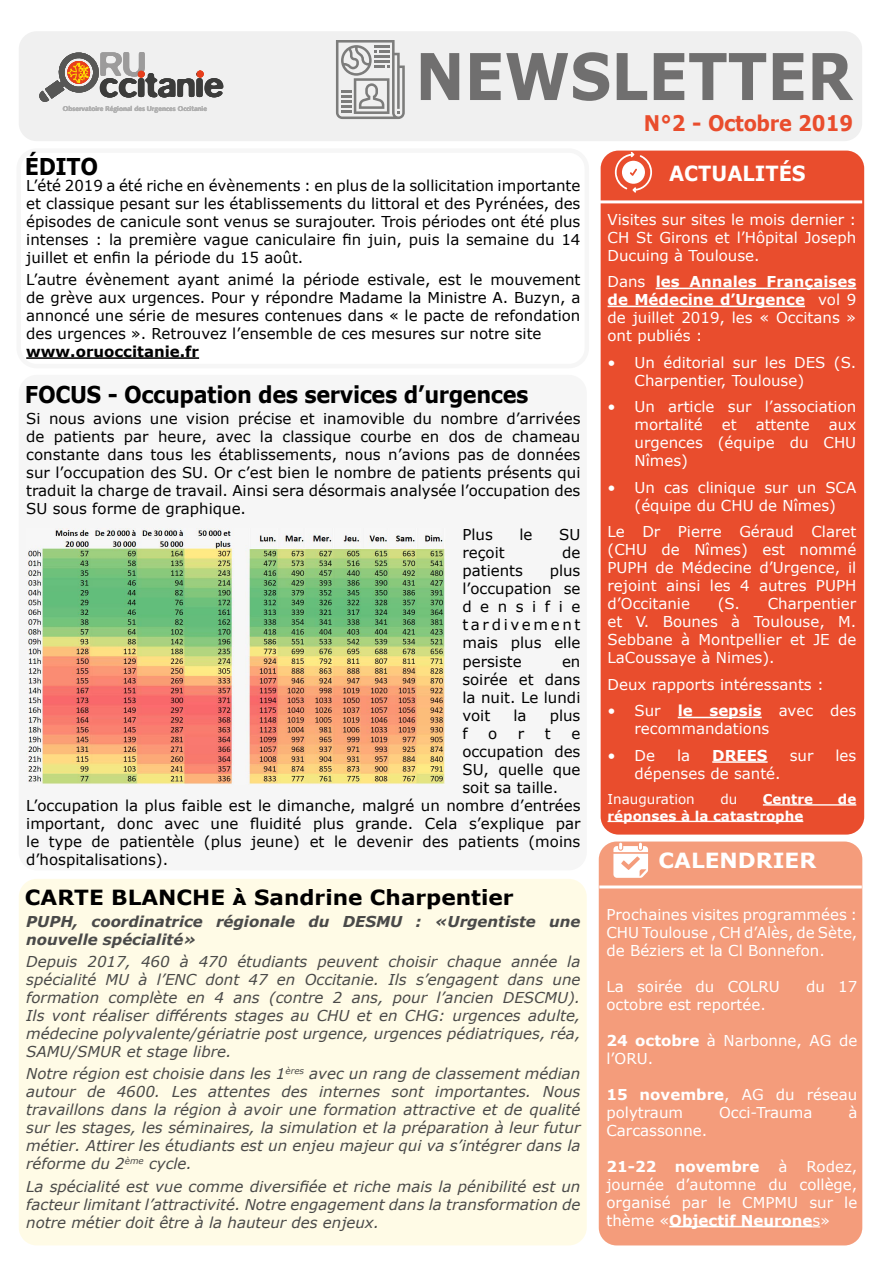
<style>
.page{position:relative;width:893px;height:1263px;background:#fff}
.page>*{position:absolute;margin:0;border:0;box-sizing:border-box;transform-origin:0 0}
.t1{font:700 64.5px "Verdana";color:#706f6f;scale:.9 1}
.t2{font:500 34.95px "Blur OT";color:#3c3c3b;scale:1.04 1}
.t3{font:500 34.95px "Blur OT";color:#9c9b9b;scale:1.04 1}
.t4{font:700 23.1px "Verdana";letter-spacing:-.02em;color:#000;scale:.9 1}
.t5{font:700 21.45px "Verdana";letter-spacing:-.02em;color:#e94d2d;scale:.9 1}
.t6{font:700 20.85px "Verdana";color:#000;scale:1.04 1}
.t7{font:700 20.85px "Verdana";color:#fff;scale:.93 1}
.t8{font:700 20.85px "Verdana";color:#fff;scale:1.04 1}
.t9{font:15px/18px "Verdana";color:#000;text-align:justify}
.t10{font:15px/18px "Verdana";color:#fff;text-align:justify}
.t11{font:italic 15px/18px "Verdana";color:#4a4a49;text-align:justify}
.t12{font:italic 700 15px/18px "Verdana";color:#4a4a49}
.t13{font:700 15px "Verdana";color:#000}
.t14{font:700 15px "Verdana";color:#fff}
.t15{font:700 13.5px "Verdana";color:#fff}
.t16{font:13.5px "Verdana";color:#fff}
.t17{font:6.9px "Humanist 531 BT Bold A";color:#b1b1b1}
.s1{font-weight:700}
</style>
<div class="page">
<div style="left:17px;top:148px;width:572px;height:220px;border:4px solid #f6f6f6;border-radius:18px"></div>
<div style="left:19px;top:375px;width:568px;height:495px;background:#f6f6f6;border-radius:18px"></div>
<div style="left:601px;top:151px;width:263px;height:683px;background:#e94d2d;border-radius:18px"></div>
<div style="left:19px;top:31px;width:843px;height:110px;background:#f0f0f0;border-radius:18px"></div>
<div style="left:599px;top:841px;width:263px;height:404px;background:#f49c7b;border-radius:18px"></div>
<div style="left:19px;top:879px;width:568px;height:366px;background:#fffbe6;border-radius:18px"></div>
<div style="left:197px;top:71px;width:7px;height:7px;background:#e73e1c;border-radius:50%"></div>
<div style="left:138px;top:71px;width:7px;height:7px;background:#e73e1c;border-radius:50%"></div>
<svg style="left:39px;top:52px;width:60px;height:50px"></svg>
<hr style="left:600px;top:200px;width:262px;height:3px;background:#fff">
<hr style="left:599px;top:885px;width:263px;height:3px;background:#fff">
<hr style="left:26px;top:357px;width:173px;height:2px;background:#000">
<img style="left:26px;top:529px;width:419px;height:255px">
<hr style="left:669px;top:1226px;width:143px;height:1px;background:#fff">
<svg style="left:615px;top:152px;width:37px;height:41px"></svg>
<svg style="left:613px;top:843px;width:35px;height:35px"></svg>
<svg style="left:336px;top:40px;width:69px;height:79px"></svg>
<hr style="left:656px;top:288px;width:200px;height:1px;background:#fff">
<hr style="left:608px;top:306px;width:197px;height:1px;background:#fff">
<hr style="left:678px;top:717px;width:84px;height:1px;background:#fff">
<hr style="left:712px;top:761px;width:56px;height:2px;background:#fff">
<hr style="left:763px;top:804px;width:93px;height:2px;background:#fff">
<hr style="left:608px;top:821px;width:195px;height:1px;background:#fff">
<h2 class="t3" style="left:99px;top:44px;width:46px">RU</h2>
<h2 class="t2" style="left:99px;top:65px;width:121px">ccitanie</h2>
<p class="t17" style="left:63px;top:104px;width:146px">Observatoire Régional des Urgences Occitanie</p>
<h1 class="t1" style="left:415px;top:31px;width:487px">NEWSLETTER</h1>
<h3 class="t5" style="left:644px;top:108px;width:234px">N°2 - Octobre 2019</h3>
<h3 class="t4" style="left:25px;top:150px;width:83px">ÉDITO</h3>
<p class="t9" style="left:26px;top:176px;width:556px">L’été 2019 a été riche en évènements : en plus de la sollicitation importante et classique pesant sur les établissements du littoral et des Pyrénées, des épisodes de canicule sont venus se surajouter. Trois périodes ont été plus intenses : la première vague caniculaire fin juin, puis la semaine du 14 juillet et enfin la période du 15 août.</p>
<p class="t9" style="left:26px;top:270px;width:556px">L’autre évènement ayant animé la période estivale, est le mouvement de grève aux urgences. Pour y répondre Madame la Ministre A. Buzyn, a annoncé une série de mesures contenues dans « le pacte de refondation des urgences ». Retrouvez l’ensemble de ces mesures sur notre site</p>
<p class="t13" style="left:26px;top:341px;width:174px">www.oruoccitanie.fr</p>
<h3 class="t4" style="left:25px;top:378px;width:561px">FOCUS - Occupation des services d’urgences</h3>
<p class="t9" style="left:26px;top:409px;width:556px">Si nous avions une vision précise et inamovible du nombre d’arrivées de patients par heure, avec la classique courbe en dos de chameau constante dans tous les établissements, nous n’avions pas de données sur l’occupation des SU. Or c’est bien le nombre de patients présents qui traduit la charge de travail. Ainsi sera désormais analysée l’occupation des SU sous forme de graphique.</p>
<p class="t9" style="left:462px;top:526px;width:32px">Plus</p>
<p class="t9" style="left:519px;top:526px;width:15px">le</p>
<p class="t9" style="left:559px;top:526px;width:23px">SU</p>
<p class="t9" style="left:462px;top:544px;width:44px">reçoit</p>
<p class="t9" style="left:562px;top:544px;width:20px">de</p>
<p class="t9" style="left:462px;top:562px;width:62px">patients</p>
<p class="t9" style="left:462px;top:562px;width:120px;text-indent:87px">plus l’occupation se densifie tardivement mais plus elle persiste</p>
<p class="t9" style="left:462px;top:652px;width:120px;text-indent:100px">en soirée et dans la nuit. Le lundi voit</p>
<p class="t9" style="left:513px;top:706px;width:15px">la</p>
<p class="t9" style="left:550px;top:706px;width:32px">plus</p>
<p class="t9" style="left:462px;top:724px;width:7px">f</p>
<p class="t9" style="left:488px;top:724px;width:11px">o</p>
<p class="t9" style="left:518px;top:724px;width:8px">r</p>
<p class="t9" style="left:545px;top:724px;width:7px">t</p>
<p class="t9" style="left:571px;top:724px;width:10px">e</p>
<p class="t9" style="left:462px;top:742px;width:120px">occupation des</p>
<p class="t9" style="left:462px;top:760px;width:120px">SU, quelle que</p>
<p class="t9" style="left:462px;top:778px;width:97px">soit sa taille.</p>
<p class="t9" style="left:26px;top:796px;width:556px">L’occupation la plus faible est le dimanche, malgré un nombre d’entrées</p>
<p class="t9" style="left:26px;top:814px;width:556px">important, donc avec une fluidité plus grande. Cela s’explique par</p>
<p class="t9" style="left:26px;top:832px;width:556px">le type de patientèle (plus jeune) et le devenir des patients (moins</p>
<p class="t9" style="left:26px;top:850px;width:143px">d’hospitalisations).</p>
<h3 class="t6" style="left:25px;top:882px;width:471px">CARTE BLANCHE À Sandrine Charpentier</h3>
<p class="t12" style="left:26px;top:912px;width:556px">PUPH, coordinatrice régionale du DESMU : «Urgentiste une nouvelle spécialité»</p>
<p class="t11" style="left:26px;top:952px;width:556px">Depuis 2017, 460 à 470 étudiants peuvent choisir chaque année la spécialité MU à l’ENC dont 47 en Occitanie. Ils s’engagent dans une formation complète en 4 ans (contre 2 ans, pour l’ancien DESCMU).<br>Ils vont réaliser différents stages au CHU et en CHG: urgences adulte, médecine polyvalente/gériatrie post urgence, urgences pédiatriques, réa, SAMU/SMUR et stage libre.</p>
<p class="t11" style="left:26px;top:1065px;width:556px">Notre région est choisie dans les 1<sup>ères</sup> avec un rang de classement médian autour de 4600. Les attentes des internes sont importantes. Nous travaillons dans la région à avoir une formation attractive et de qualité sur les stages, les séminaires, la simulation et la préparation à leur futur métier. Attirer les étudiants est un enjeu majeur qui va s’intégrer dans la réforme du 2<sup>ème</sup> cycle.</p>
<p class="t11" style="left:26px;top:1177px;width:556px">La spécialité est vue comme diversifiée et riche mais la pénibilité est un facteur limitant l’attractivité. Notre engagement dans la transformation de notre métier doit être à la hauteur des enjeux.</p>
<h3 class="t7" style="left:669px;top:159px;width:148px">ACTUALITÉS</h3>
<p class="t10" style="left:608px;top:210px;width:250px">Visites sur sites le mois dernier :<br>CH St Girons et l’Hôpital Joseph Ducuing à Toulouse.</p>
<p class="t10" style="left:608px;top:273px;width:250px">Dans <span class="s1">les Annales Françaises de Médecine d’Urgence</span> vol 9 de juillet 2019, les « Occitans » ont publiés :</p>
<p class="t10" style="left:634px;top:353px;width:223px;text-indent:-27px">• Un éditorial sur les DES (S.<br>Charpentier, Toulouse)</p>
<p class="t10" style="left:634px;top:398px;width:223px;text-indent:-27px">• Un article sur l’association mortalité</p>
<p class="t10" style="left:722px;top:416px;width:16px">et</p>
<p class="t10" style="left:756px;top:416px;width:56px">attente</p>
<p class="t10" style="left:634px;top:416px;width:223px;text-indent:194px">aux urgences (équipe du CHU Nîmes)</p>
<p class="t10" style="left:608px;top:478px;width:250px;text-align:center">• Un cas clinique sur un SCA (équipe du CHU de Nîmes)</p>
<p class="t10" style="left:608px;top:523px;width:250px">Le Dr Pierre Géraud Claret (CHU de Nîmes) est nommé PUPH de Médecine d’Urgence, il rejoint ainsi les 4 autres PUPH d’Occitanie</p>
<p class="t10" style="left:608px;top:595px;width:250px;text-indent:110px">(S. Charpentier et V. Bounes à Toulouse, M.<br>Sebbane à Montpellier et JE de LaCoussaye à Nimes).</p>
<p class="t10" style="left:608px;top:675px;width:218px">Deux rapports intéressants :</p>
<p class="t10" style="left:634px;top:702px;width:223px;text-indent:-27px">• Sur <span class="s1">le sepsis</span> avec des recommandations</p>
<p class="t10" style="left:608px;top:746px;width:49px">• De</p>
<p class="t10" style="left:677px;top:746px;width:15px">la</p>
<p class="t14" style="left:712px;top:745px;width:57px">DREES</p>
<p class="t10" style="left:790px;top:746px;width:25px">sur</p>
<p class="t10" style="left:835px;top:746px;width:22px">les</p>
<p class="t10" style="left:634px;top:764px;width:148px">dépenses de santé.</p>
<p class="t16" style="left:608px;top:790px;width:89px">Inauguration</p>
<p class="t16" style="left:720px;top:790px;width:18px">du</p>
<p class="t15" style="left:763px;top:789px;width:52px">Centre</p>
<p class="t15" style="left:838px;top:789px;width:20px">de</p>
<p class="t15" style="left:608px;top:806px;width:197px">réponses à la catastrophe</p>
<h3 class="t8" style="left:658px;top:846px;width:153px">CALENDRIER</h3>
<p class="t10" style="left:606px;top:905px;width:252px">Prochaines visites programmées :<br>CHU Toulouse , CH d’Alès, de Sète, de Béziers et la Cl Bonnefon.</p>
<p class="t10" style="left:606px;top:977px;width:175px">La soirée du COLRU</p>
<p class="t10" style="left:806px;top:977px;width:53px">du 17</p>
<p class="t10" style="left:606px;top:995px;width:161px">octobre est reportée.</p>
<p class="t10" style="left:606px;top:1031px;width:252px"><span class="s1">24 octobre</span> à Narbonne, AG de l’ORU.</p>
<p class="t10" style="left:606px;top:1085px;width:252px"><span class="s1">15 novembre</span>, AG du réseau polytraum</p>
<p class="t10" style="left:719px;top:1103px;width:95px">Occi-Trauma</p>
<p class="t10" style="left:848px;top:1103px;width:11px">à</p>
<p class="t10" style="left:606px;top:1121px;width:102px">Carcassonne.</p>
<p class="t14" style="left:606px;top:1155px;width:154px">21-22 novembre</p>
<p class="t10" style="left:778px;top:1157px;width:11px">à</p>
<p class="t10" style="left:606px;top:1157px;width:252px;text-indent:200px">Rodez, journée d’automne du collège, organisé par le CMPMU sur le thème «<span class="s1">Objectif Neurone</span>s»</p>
</div>
